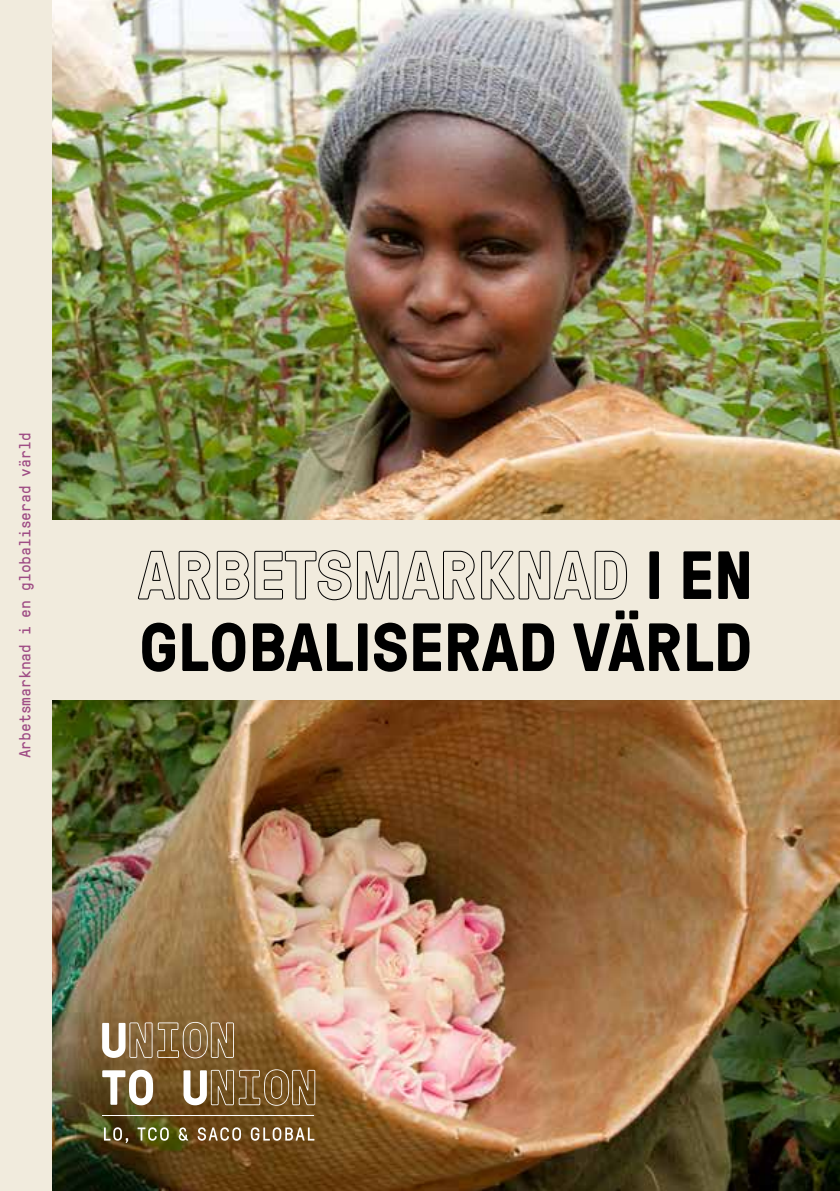
<style>
.page{position:relative;width:840px;height:1191px;background:#fff}
.page>*{position:absolute;margin:0;border:0;box-sizing:border-box;transform-origin:0 0}
.t1{font:700 68px "GT Pressura";color:#000}
.t2{font:700 68px "UTOUPRESSURAOUTLINE";color:#000}
.t3{font:16px "GT Pressura Mono";color:#9f4d85}
.s1{font-family:"GT Pressura"}
</style>
<div class="page">
<img style="left:51px;top:0;width:788px;height:1191px">
<svg style="left:104px;top:1127px;width:24px;height:16px"></svg>
<svg style="left:137px;top:1127px;width:32px;height:13px"></svg>
<svg style="left:178px;top:1127px;width:10px;height:13px"></svg>
<svg style="left:197px;top:1127px;width:44px;height:13px"></svg>
<svg style="left:250px;top:1127px;width:64px;height:13px"></svg>
<svg style="left:102px;top:1022px;width:132px;height:36px;background:#9d835f"></svg>
<svg style="left:102px;top:1069px;width:51px;height:36px"></svg>
<svg style="left:183px;top:1069px;width:132px;height:36px;background:#90754d"></svg>
<hr style="left:102px;top:1115px;width:212px;height:1px;background:#fff">
<div style="left:0;top:0;width:51px;height:1191px;background:#f1ebdd"></div>
<div style="left:43px;top:520px;width:796px;height:179px;background:#f1ebdd"></div>
<p class="t3" style="left:14px;top:758px;width:327px;rotate:-90deg">Arbetsmarknad i en globaliserad värld</p>
<h1 class="t2" style="left:138px;top:525px;width:616px">ARBETSMARKNAD <span class="s1">I EN</span></h1>
<h1 class="t1" style="left:139px;top:597px;width:614px">GLOBALISERAD VÄRLD</h1>
</div>
